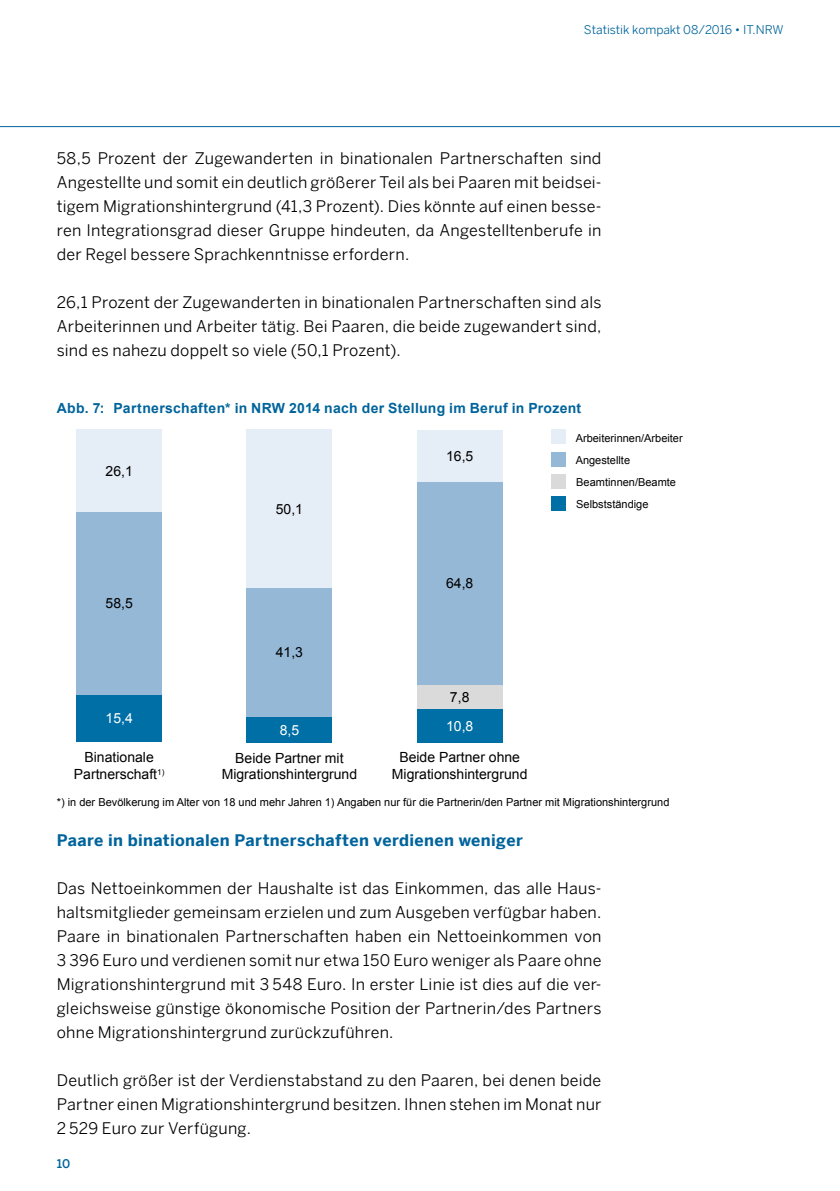
<style>
.page{position:relative;width:840px;height:1191px;background:#fff}
.page>*{position:absolute;margin:0;border:0;box-sizing:border-box;transform-origin:0 0}
.Fließtext{font:16px/24px "Benton Sans";letter-spacing:.015em;color:#000;text-align:justify}
.Subline{font:16px "Benton Sans Bold 2";letter-spacing:.025em;color:#00649c}
.GRAFIK_Beschriftunge{font:14px/16.8px "Arial";color:#000;text-align:center}
.GRAFIK_Überschrift{font:700 14px "Arial";letter-spacing:.02em;color:#00649c}
.GRAFIK_Beschriftunge-2{font:14px "Arial";color:#fff}
.t1{font:12px "Benton Sans";color:#00649c}
.t2{font:500 12px "Benton Sans";color:#00649c}
.GRAFIK_Beschriftunge-3{font:11px "Arial";color:#000}
</style>
<div class="page">
<hr style="left:0;top:126px;width:839px;height:1px;background:#00649c">
<div style="left:550px;top:430px;width:15px;height:14px;background:#e5edf6"></div>
<div style="left:550px;top:452px;width:15px;height:14px;background:#95b8d7"></div>
<div style="left:550px;top:474px;width:15px;height:14px;background:#dadada"></div>
<div style="left:550px;top:496px;width:15px;height:14px;background:#006fa5"></div>
<div style="left:77px;top:694px;width:85px;height:48px;background:#006fa5"></div>
<div style="left:77px;top:512px;width:85px;height:182px;background:#95b8d7"></div>
<div style="left:77px;top:429px;width:85px;height:83px;background:#e5edf6"></div>
<div style="left:247px;top:716px;width:85px;height:26px;background:#006fa5"></div>
<div style="left:247px;top:588px;width:85px;height:128px;background:#95b8d7"></div>
<div style="left:247px;top:429px;width:85px;height:159px;background:#e5edf6"></div>
<div style="left:417px;top:708px;width:85px;height:34px;background:#006fa5"></div>
<div style="left:417px;top:684px;width:85px;height:24px;background:#dadada"></div>
<div style="left:417px;top:481px;width:85px;height:203px;background:#95b8d7"></div>
<div style="left:417px;top:429px;width:85px;height:52px;background:#e5edf6"></div>
<p class="t1" style="left:583px;top:23px;width:201px">Statistik kompakt 08/2016 • IT.NRW</p>
<p class="Fließtext" style="left:57px;top:146px;width:546px">58,5 Prozent der Zugewanderten in binationalen Partnerschaften sind Angestellte und somit ein deutlich größerer Teil als bei Paaren mit beidsei&shy;tigem Migrationshintergrund (41,3 Prozent). Dies könnte auf einen besse&shy;ren Integrationsgrad dieser Gruppe hindeuten, da Angestelltenberufe in der Regel bessere Sprachkenntnisse erfordern.</p>
<p class="Fließtext" style="left:57px;top:290px;width:546px">26,1 Prozent der Zugewanderten in binationalen Partnerschaften sind als Arbeiterinnen und Arbeiter tätig. Bei Paaren, die beide zugewandert sind, sind es nahezu doppelt so viele (50,1 Prozent).</p>
<p class="GRAFIK_Überschrift" style="left:57px;top:398px;width:525px">Abb. 7: Partnerschaften* in NRW 2014 nach der Stellung im Beruf in Prozent</p>
<p class="GRAFIK_Beschriftunge" style="left:105px;top:462px;width:29px">26,1</p>
<p class="GRAFIK_Beschriftunge" style="left:105px;top:595px;width:29px">58,5</p>
<p class="GRAFIK_Beschriftunge-2" style="left:105px;top:709px;width:29px">15,4</p>
<p class="GRAFIK_Beschriftunge" style="left:276px;top:501px;width:29px">50,1</p>
<p class="GRAFIK_Beschriftunge" style="left:276px;top:644px;width:29px">41,3</p>
<p class="GRAFIK_Beschriftunge-2" style="left:279px;top:720px;width:21px">8,5</p>
<p class="GRAFIK_Beschriftunge" style="left:446px;top:447px;width:29px">16,5</p>
<p class="GRAFIK_Beschriftunge" style="left:446px;top:575px;width:29px">64,8</p>
<p class="GRAFIK_Beschriftunge" style="left:449px;top:688px;width:21px">7,8</p>
<p class="GRAFIK_Beschriftunge-2" style="left:446px;top:716px;width:29px">10,8</p>
<p class="GRAFIK_Beschriftunge-3" style="left:575px;top:431px;width:108px">Arbeiterinnen/Arbeiter</p>
<p class="GRAFIK_Beschriftunge-3" style="left:575px;top:453px;width:56px">Angestellte</p>
<p class="GRAFIK_Beschriftunge-3" style="left:576px;top:475px;width:101px">Beamtinnen/Beamte</p>
<p class="GRAFIK_Beschriftunge-3" style="left:576px;top:497px;width:74px">Selbstständige</p>
<p class="GRAFIK_Beschriftunge" style="left:74px;top:749px;width:92px">Binationale<br>Partnerschaft<sup>1)</sup></p>
<p class="GRAFIK_Beschriftunge" style="left:392px;top:749px;width:137px">Beide Partner ohne<br>Migrationshintergrund</p>
<p class="GRAFIK_Beschriftunge" style="left:221px;top:749px;width:137px">Beide Partner mit<br>Migrationshintergrund</p>
<p class="GRAFIK_Beschriftunge-3" style="left:57px;top:794px;width:614px">*) in der Bevölkerung im Alter von 18 und mehr Jahren 1) Angaben nur für die Partnerin/den Partner mit Migrationshintergrund</p>
<p class="Subline" style="left:57px;top:830px;width:467px">Paare in binationalen Partnerschaften verdienen weniger</p>
<p class="Fließtext" style="left:57px;top:876px;width:546px">Das Nettoeinkommen der Haushalte ist das Einkommen, das alle Haus&shy;haltsmitglieder gemeinsam erzielen und zum Ausgeben verfügbar haben.<br>Paare in binationalen Partnerschaften haben ein Nettoeinkommen von 3 396 Euro und verdienen somit nur etwa 150 Euro weniger als Paare ohne Migrationshintergrund mit 3 548 Euro. In erster Linie ist dies auf die ver&shy;gleichsweise günstige ökonomische Position der Partnerin/des Partners ohne Migrationshintergrund zurückzuführen.</p>
<p class="Fließtext" style="left:57px;top:1068px;width:546px">Deutlich größer ist der Verdienstabstand zu den Paaren, bei denen beide Partner einen Migrationshintergrund besitzen. Ihnen stehen im Monat nur 2 529 Euro zur Verfügung.</p>
<p class="t2" style="left:57px;top:1156px;width:15px">10</p>
</div>
